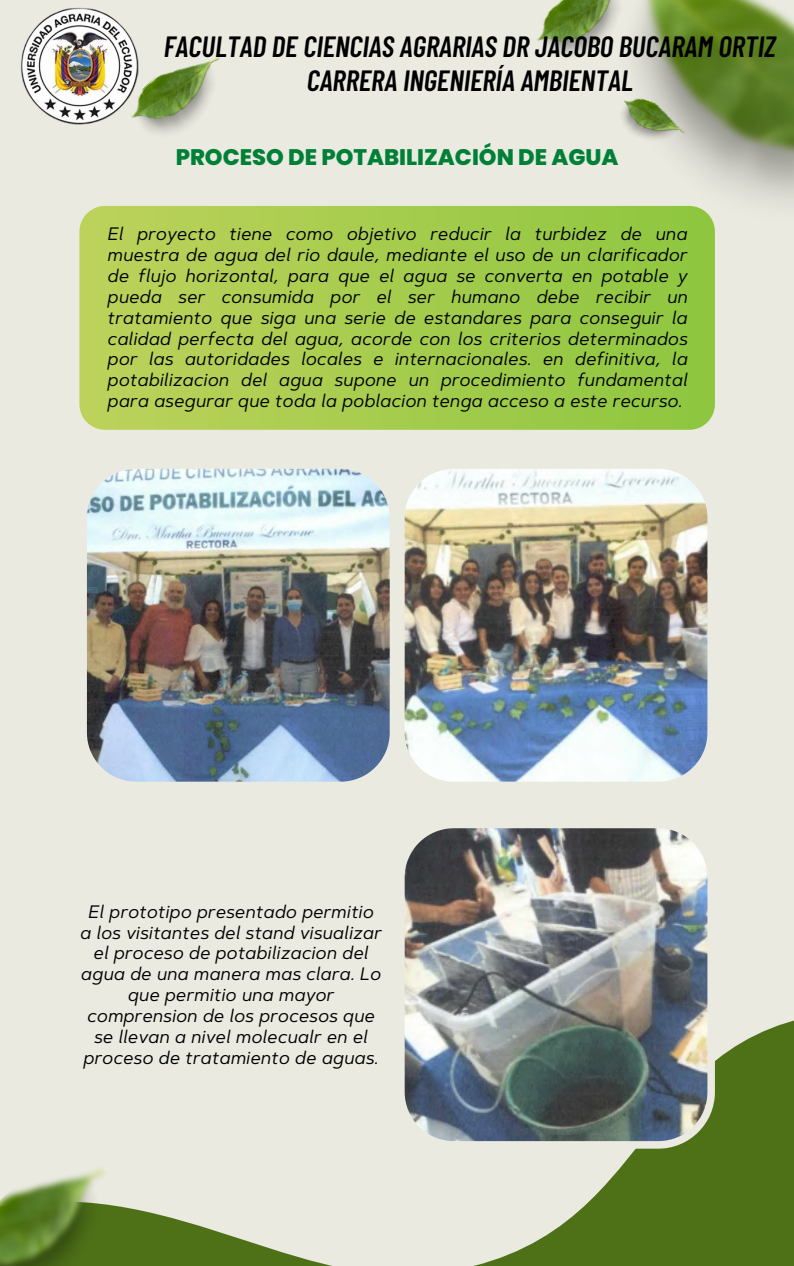
<style>
.page{position:relative;width:794px;height:1266px;background:#fff}
.page>*{position:absolute;margin:0;border:0;box-sizing:border-box;transform-origin:0 0}
.t1{font:italic 600 29.25px/34.3px "Barlow Condensed";color:#000;text-align:center}
.t2{font:800 22.5px "Poppins";color:#008037}
.t3{font:italic 18px/20.9px "Artegra Sans";color:#000;text-align:justify}
</style>
<div class="page">
<div style="left:0;top:0;width:793px;height:1266px;background:#eaeae1"></div>
<img style="left:537px;top:0;width:76px;height:57px">
<img style="left:613px;top:0;width:180px;height:227px">
<svg style="left:143px;top:1021px;width:650px;height:245px"></svg>
<img style="left:0;top:1167px;width:143px;height:99px">
<img style="left:613px;top:93px;width:77px;height:62px">
<img style="left:20px;top:7px;width:109px;height:118px">
<img style="left:120px;top:35px;width:100px;height:99px">
<div style="left:79px;top:206px;width:635px;height:224px;background:linear-gradient(to right,#bdd25b,#8dc63f);border-radius:26px"></div>
<img style="left:86px;top:468px;width:304px;height:314px">
<img style="left:404px;top:469px;width:304px;height:313px">
<img style="left:397px;top:828px;width:317px;height:320px">
<h1 class="t1" style="left:164px;top:28px;width:613px">FACULTAD DE CIENCIAS AGRARIAS DR JACOBO BUCARAM ORTIZ<br>CARRERA INGENIERÍA AMBIENTAL</h1>
<p class="t2" style="left:176px;top:141px;width:444px">PROCESO DE POTABILIZACIÓN DE AGUA</p>
<p class="t3" style="left:107px;top:223px;width:581px">El proyecto tiene como objetivo reducir la turbidez de una muestra de agua del rio daule, mediante el uso de un clarificador de flujo horizontal, para que el agua se converta en potable y pueda ser consumida por el ser humano debe recibir un tratamiento que siga una serie de estandares para conseguir la calidad perfecta del agua, acorde con los criterios determinados por las autoridades locales e internacionales. en definitiva, la potabilizacion del agua supone un procedimiento fundamental para asegurar que toda la poblacion tenga acceso a este recurso.</p>
<p class="t3" style="left:79px;top:901px;width:303px;text-align:center">El prototipo presentado permitio<br>a los visitantes del stand visualizar el proceso de potabilizacion del agua de una manera mas clara. Lo que permitio una mayor comprension de los procesos que se llevan a nivel molecualr en el proceso de tratamiento de aguas.</p>
</div>
